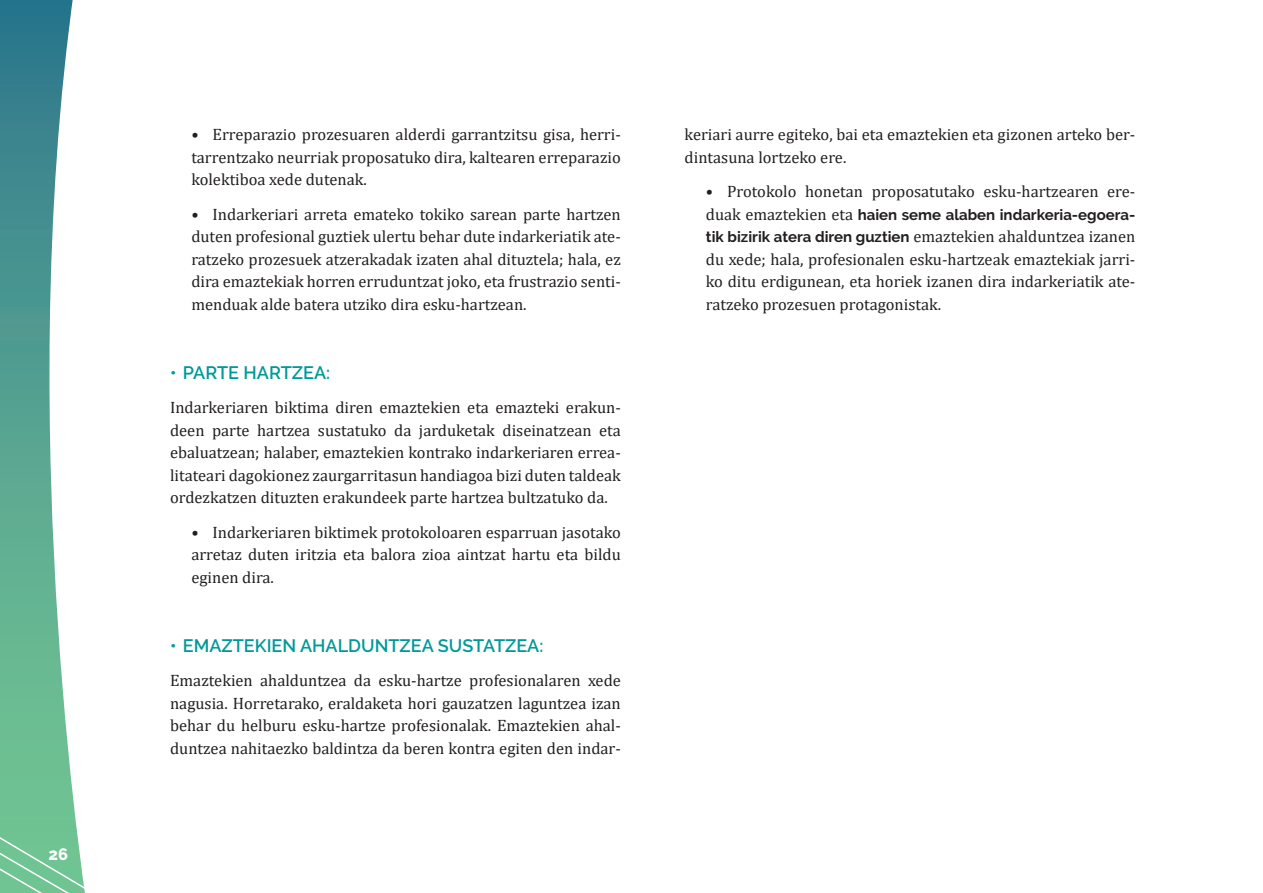
<style>
.page{position:relative;width:1263px;height:893px;background:#fff}
.page>*{position:absolute;margin:0;border:0;box-sizing:border-box;transform-origin:0 0}
.t1{font:600 18px "Raleway";color:#099}
.t2{font:16.5px/22.5px "Cambria";color:#231f20;text-align:justify}
.t3{font:800 16.5px "Raleway";color:#fff}
.t4{font:700 15px/22.5px "Raleway";color:#231f20}
.s1{font-family:"Cambria";font-weight:400;font-size:16.5px}
</style>
<div class="page">
<svg style="left:0;top:0;width:77px;height:827px"></svg>
<svg style="left:0;top:827px;width:85px;height:66px;background:#7eca9e"></svg>
<p class="t3" style="left:48px;top:844px;width:21px">26</p>
<p class="t2" style="left:191px;top:123px;width:431px">• Erreparazio prozesuaren alderdi garrantzitsu gisa, herri&shy;tarrentzako neurriak proposatuko dira, kaltearen erreparazio kolektiboa xede dutenak.</p>
<p class="t2" style="left:191px;top:203px;width:431px">• Indarkeriari arreta emateko tokiko sarean parte hartzen duten profesional guztiek ulertu behar dute indarkeriatik ate&shy;ratzeko prozesuek atzerakadak izaten ahal dituztela; hala, ez dira emaztekiak horren erruduntzat joko, eta frustrazio senti&shy;menduak alde batera utziko dira esku-hartzean.</p>
<p class="t1" style="left:170px;top:362px;width:162px">• PARTE HARTZEA:</p>
<p class="t2" style="left:170px;top:396px;width:452px">Indarkeriaren biktima diren emaztekien eta emazteki erakun&shy;deen parte hartzea sustatuko da jarduketak diseinatzean eta ebaluatzean; halaber, emaztekien kontrako indarkeriaren errea&shy;litateari dagokionez zaurgarritasun handiagoa bizi duten taldeak ordezkatzen dituzten erakundeek parte hartzea bultzatuko da.</p>
<p class="t2" style="left:191px;top:521px;width:431px">• Indarkeriaren biktimek protokoloaren esparruan jasotako arretaz duten iritzia eta balora zioa aintzat hartu eta bildu eginen dira.</p>
<p class="t1" style="left:170px;top:635px;width:375px">• EMAZTEKIEN AHALDUNTZEA SUSTATZEA:</p>
<p class="t2" style="left:170px;top:669px;width:452px">Emaztekien ahalduntzea da esku-hartze profesionalaren xede nagusia. Horretarako, eraldaketa hori gauzatzen laguntzea izan behar du helburu esku-hartze profesionalak. Emaztekien ahal&shy;duntzea nahitaezko baldintza da beren kontra egiten den indar-</p>
<p class="t2" style="left:685px;top:123px;width:452px">keriari aurre egiteko, bai eta emaztekien eta gizonen arteko ber&shy;dintasuna lortzeko ere.</p>
<p class="t2" style="left:706px;top:180px;width:431px">• Protokolo honetan proposatutako esku-hartzearen ere-</p>
<p class="t4" style="left:706px;top:203px;width:431px"><span class="s1">duak emaztekien eta</span> haien seme alaben indarkeria-egoera&shy;tik bizirik atera diren guztien <span class="s1">emaztekien ahalduntzea izanen</span></p>
<p class="t2" style="left:706px;top:248px;width:431px">du xede; hala, profesionalen esku-hartzeak emaztekiak jarri&shy;ko ditu erdigunean, eta horiek izanen dira indarkeriatik ate&shy;ratzeko prozesuen protagonistak.</p>
</div>
